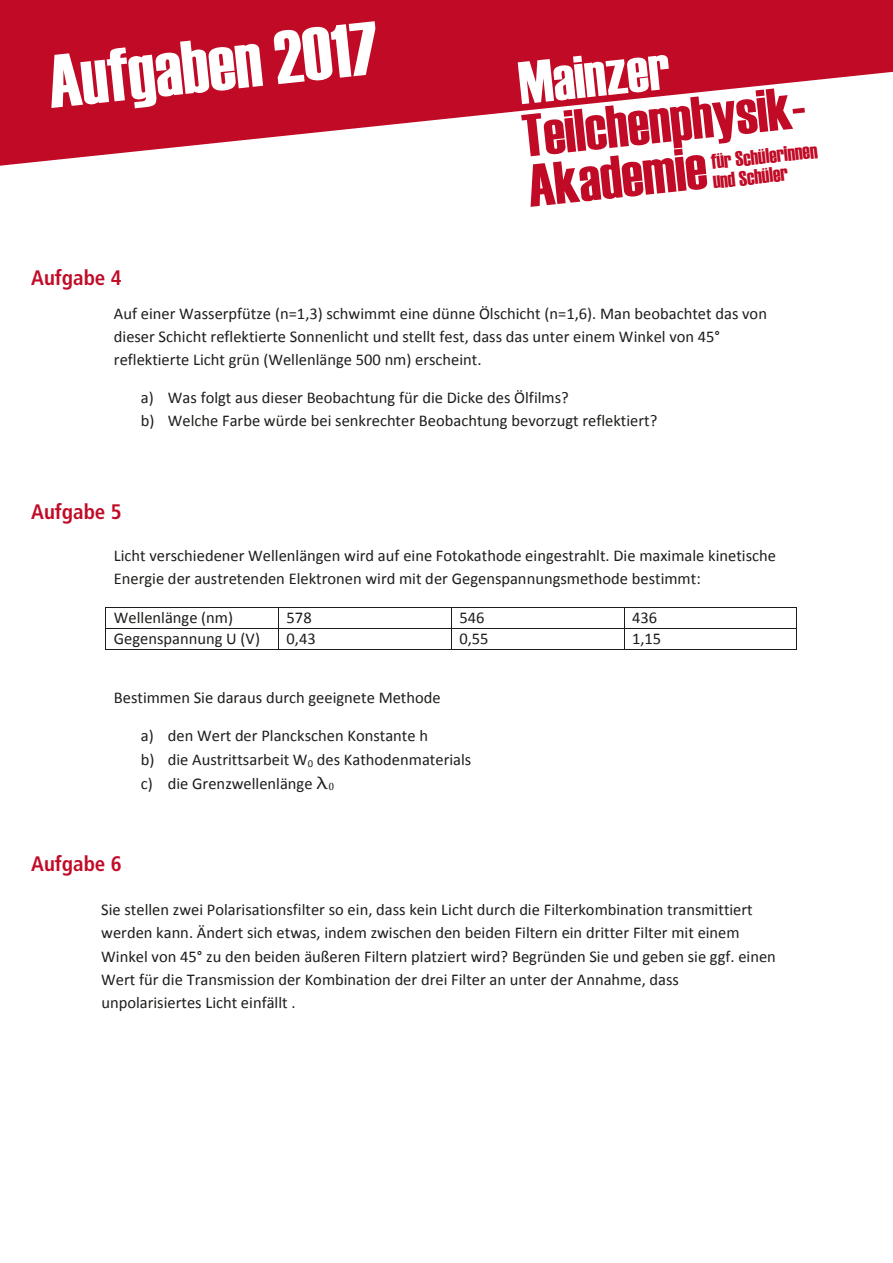
<style>
.page{position:relative;width:893px;height:1263px;background:#fff}
.page>*{position:absolute;margin:0;border:0;box-sizing:border-box;transform-origin:0 0}
.t1{font:75px "Haettenschweiler";color:#fff}
.t2{font:60px "Haettenschweiler";color:#c10b26}
.t3{font:60px "Haettenschweiler";color:#fff}
.t4{font:21px/19.5px "Haettenschweiler";color:#c10b26}
.t5{font:700 condensed 21px "Frutiger LT Com";color:#c10b26}
.t6{font:16.5px/23.1px "Calibri";color:#1d1d1b}
.s1{font-family:"Greek C IV50"}
</style>
<div class="page">
<svg style="left:0;top:0;width:893px;height:166px;fill:#c10b26"></svg>
<hr style="left:105px;top:607px;width:692px;height:1px;background:#1d1d1b">
<hr style="left:105px;top:628px;width:692px;height:1px;background:#1d1d1b">
<svg style="left:105px;top:608px;width:1px;height:41px"></svg>
<hr style="left:105px;top:649px;width:173px;height:1px;background:#1d1d1b">
<svg style="left:278px;top:608px;width:1px;height:41px"></svg>
<hr style="left:279px;top:649px;width:172px;height:1px;background:#1d1d1b">
<svg style="left:451px;top:608px;width:1px;height:41px"></svg>
<hr style="left:452px;top:649px;width:172px;height:1px;background:#1d1d1b">
<svg style="left:624px;top:608px;width:1px;height:41px"></svg>
<hr style="left:624px;top:649px;width:172px;height:1px;background:#1d1d1b">
<svg style="left:796px;top:608px;width:1px;height:42px"></svg>
<p class="t1" style="left:43px;top:31px;width:333px;rotate:-6deg">Aufgaben 2017</p>
<p class="t5" style="left:31px;top:265px;width:92px">Aufgabe 4</p>
<p class="t3" style="left:515px;top:43px;width:153px;rotate:-6deg">Mainzer</p>
<p class="t2" style="left:518px;top:96px;width:302px;rotate:-6deg">Teilchenphysik-</p>
<p class="t2" style="left:524px;top:146px;width:181px;rotate:-6deg">Akademie</p>
<p class="t4" style="left:710px;top:152px;width:109px;rotate:-6deg">für Schülerinnen und Schüler</p>
<p class="t6" style="left:114px;top:302px;width:655px">Auf einer Wasserpfütze (n=1,3) schwimmt eine dünne Ölschicht (n=1,6). Man beobachtet das von dieser Schicht reflektierte Sonnenlicht und stellt fest, dass das unter einem Winkel von 45° reflektierte Licht grün (Wellenlänge 500 nm) erscheint.</p>
<p class="t6" style="left:141px;top:386px;width:518px">a) Was folgt aus dieser Beobachtung für die Dicke des Ölfilms?<br>b) Welche Farbe würde bei senkrechter Beobachtung bevorzugt reflektiert?</p>
<p class="t5" style="left:31px;top:499px;width:92px">Aufgabe 5</p>
<p class="t6" style="left:114px;top:544px;width:664px">Licht verschiedener Wellenlängen wird auf eine Fotokathode eingestrahlt. Die maximale kinetische<br>Energie der austretenden Elektronen wird mit der Gegenspannungsmethode bestimmt:</p>
<p class="t6" style="left:114px;top:606px;width:121px">Wellenlänge (nm)</p>
<p class="t6" style="left:287px;top:606px;width:27px">578</p>
<p class="t6" style="left:459px;top:606px;width:27px">546</p>
<p class="t6" style="left:632px;top:606px;width:27px">436</p>
<p class="t6" style="left:114px;top:627px;width:148px">Gegenspannung U (V)</p>
<p class="t6" style="left:287px;top:627px;width:31px">0,43</p>
<p class="t6" style="left:459px;top:627px;width:31px">0,55</p>
<p class="t6" style="left:632px;top:627px;width:31px">1,15</p>
<p class="t6" style="left:114px;top:686px;width:328px">Bestimmen Sie daraus durch geeignete Methode</p>
<p class="t6" style="left:141px;top:724px;width:332px;line-height:23.7px">a) den Wert der Planckschen Konstante h<br>b) die Austrittsarbeit W<sub>0</sub> des Kathodenmaterials c) die Grenzwellenlänge <span class="s1">l</span><sub>0</sub></p>
<p class="t5" style="left:31px;top:851px;width:92px">Aufgabe 6</p>
<p class="t6" style="left:101px;top:898px;width:676px">Sie stellen zwei Polarisationsfilter so ein, dass kein Licht durch die Filterkombination transmittiert werden kann. Ändert sich etwas, indem zwischen den beiden Filtern ein dritter Filter mit einem Winkel von 45° zu den beiden äußeren Filtern platziert wird? Begründen Sie und geben sie ggf. einen Wert für die Transmission der Kombination der drei Filter an unter der Annahme, dass unpolarisiertes Licht einfällt .</p>
</div>
